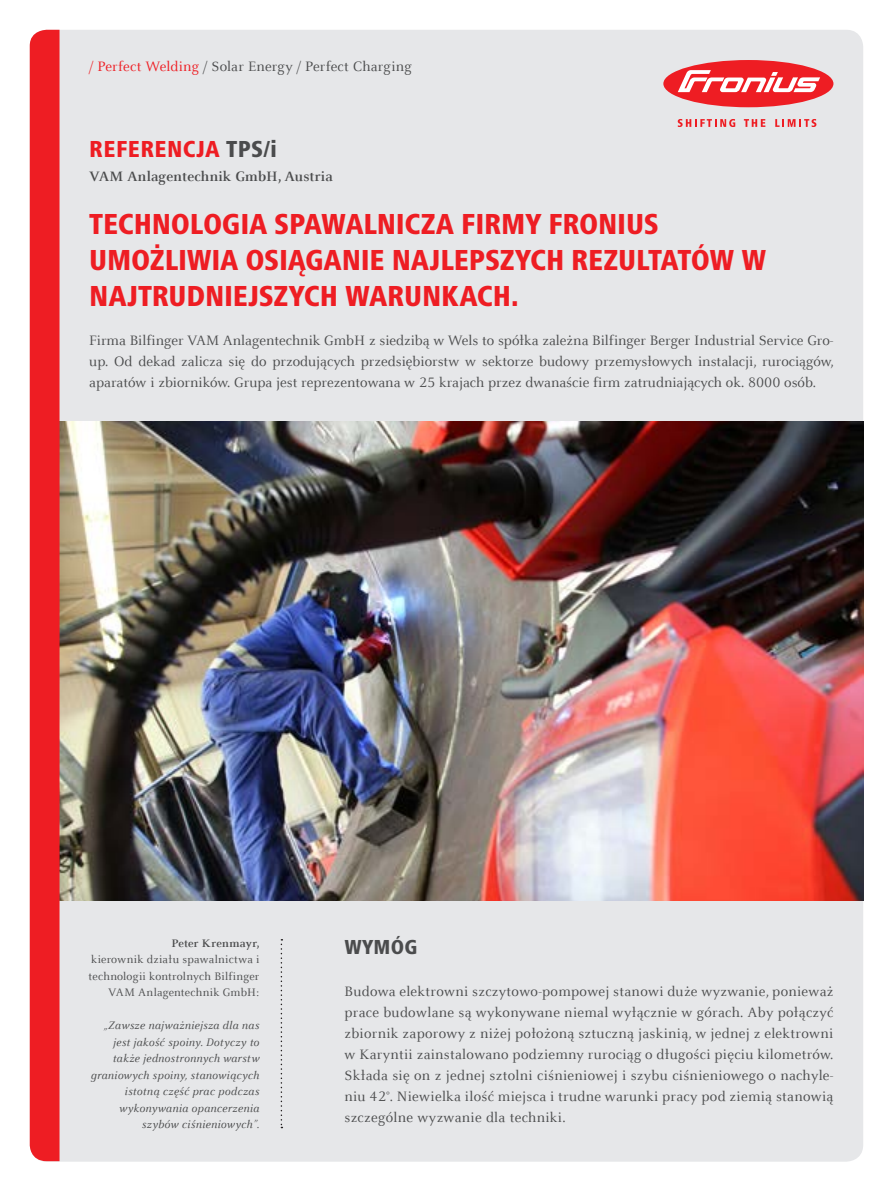
<style>
.page{position:relative;width:893px;height:1191px;background:#fff}
.page>*{position:absolute;margin:0;border:0;box-sizing:border-box;transform-origin:0 0}
.t1{font:800 condensed 30px "Frutiger Next LTW1 G";letter-spacing:-.01em;color:#ee1d23}
.t2{font:800 condensed 24px "Frutiger Next LTW1 G";letter-spacing:.015em;color:#ee1d23}
.t3{font:800 condensed 21px "Frutiger Next LTW1 G";letter-spacing:.01em;color:#4b4c4d}
.t4{font:15px/21px "Celeste Offc Pro";letter-spacing:.005em;color:#4b4c4d;text-align:justify}
.t5{font:700 15px "Celeste Offc Pro";letter-spacing:.01em;color:#4b4c4d}
.t6{font:italic 12px/16.5px "Celeste Offc Pro";letter-spacing:.02em;color:#4b4c4d;text-align:right}
.t7{font:12px/16.5px "Celeste Offc Pro";letter-spacing:.015em;color:#4b4c4d;text-align:right}
.t8{font:700 12px "Celeste Offc Pro";letter-spacing:.01em;color:#4b4c4d}
.s1{color:#ee1d23}
.s2{color:#4b4c4d}
</style>
<div class="page">
<div style="left:30px;top:30px;width:833px;height:1131px;background:#e6e7e9;border-radius:17px"></div>
<div style="left:663px;top:60px;width:170px;height:47px;background:#ee1d23;border-radius:50%"></div>
<svg style="left:678px;top:70px;width:142px;height:22px"></svg>
<svg style="left:678px;top:119px;width:57px;height:8px"></svg>
<svg style="left:744px;top:119px;width:21px;height:8px"></svg>
<svg style="left:775px;top:119px;width:41px;height:8px"></svg>
<img style="left:60px;top:421px;width:803px;height:479px">
<div style="left:30px;top:30px;width:30px;height:1131px;background:#ee1d23"></div>
<svg style="left:281px;top:939px;width:1px;height:189px"></svg>
<p class="t4" style="left:89px;top:56px;width:324px"><span class="s1">/ Perfect Welding</span> / Solar Energy / Perfect Charging</p>
<h2 class="t2" style="left:89px;top:136px;width:189px">REFERENCJA <span class="s2">TPS/I</span></h2>
<p class="t5" style="left:89px;top:167px;width:245px">VAM Anlagentechnik GmbH, Austria</p>
<h1 class="t1" style="left:89px;top:207px;width:204px">TECHNOLOGIA SPAWA</h1>
<h1 class="t1" style="left:363px;top:207px;width:141px">LNICZA FIRMY</h1>
<h1 class="t1" style="left:548px;top:207px;width:110px">FRONIUS</h1>
<h1 class="t1" style="left:89px;top:243px;width:235px">UMOŻLIWIA OSIĄGAN</h1>
<h1 class="t1" style="left:361px;top:243px;width:306px">IE NAJ LEPSZYCH REZULTATÓW</h1>
<h1 class="t1" style="left:741px;top:243px;width:25px">W</h1>
<h1 class="t1" style="left:89px;top:279px;width:17px">NAJTR</h1>
<h1 class="t1" style="left:169px;top:279px;width:197px">UDNIEJSZYCH WAR</h1>
<h1 class="t1" style="left:404px;top:279px;width:116px">UNKACH.</h1>
<p class="t4" style="left:89px;top:329px;width:746px">Firma Bilfinger VAM Anlagentechnik GmbH z siedzibą w Wels to spółka zależna Bilfinger Berger Industrial Service Gro&shy;up. Od dekad zalicza się do przodujących przedsiębiorstw w sektorze budowy przemysłowych instalacji, rurociągów, aparatów i zbiorników. Grupa jest reprezentowana w 25 krajach przez dwanaście firm zatrudniających ok. 8000 osób.</p>
<p class="t8" style="left:171px;top:935px;width:90px">Peter Krenmayr,</p>
<p class="t7" style="left:89px;top:951px;width:172px">kierownik działu spawalnictwa i technologii kontrolnych Bilfinger<br>VAM Anlagentechnik GmbH:</p>
<p class="t6" style="left:91px;top:1017px;width:170px">„Zawsze najważniejsza dla nas jest jakość spoiny. Dotyczy to także jednostronnych warstw graniowych spoiny, stanowiących istotną część prac podczas wykonywania opancerzenia szybów ciśnieniowych”.</p>
<h3 class="t3" style="left:344px;top:935px;width:74px">WYMÓG</h3>
<p class="t4" style="left:344px;top:980px;width:490px">Budowa elektrowni szczytowo-pompowej stanowi duże wyzwanie, ponieważ prace budowlane są wykonywane niemal wyłącznie w górach. Aby połączyć zbiornik zaporowy z niżej położoną sztuczną jaskinią, w jednej z elektrowni w Karyntii zainstalowano podziemny rurociąg o długości pięciu kilometrów.<br>Składa się on z jednej sztolni ciśnieniowej i szybu ciśnieniowego o nachyle&shy;niu 42°. Niewielka ilość miejsca i trudne warunki pracy pod ziemią stanowią szczególne wyzwanie dla techniki.</p>
</div>
